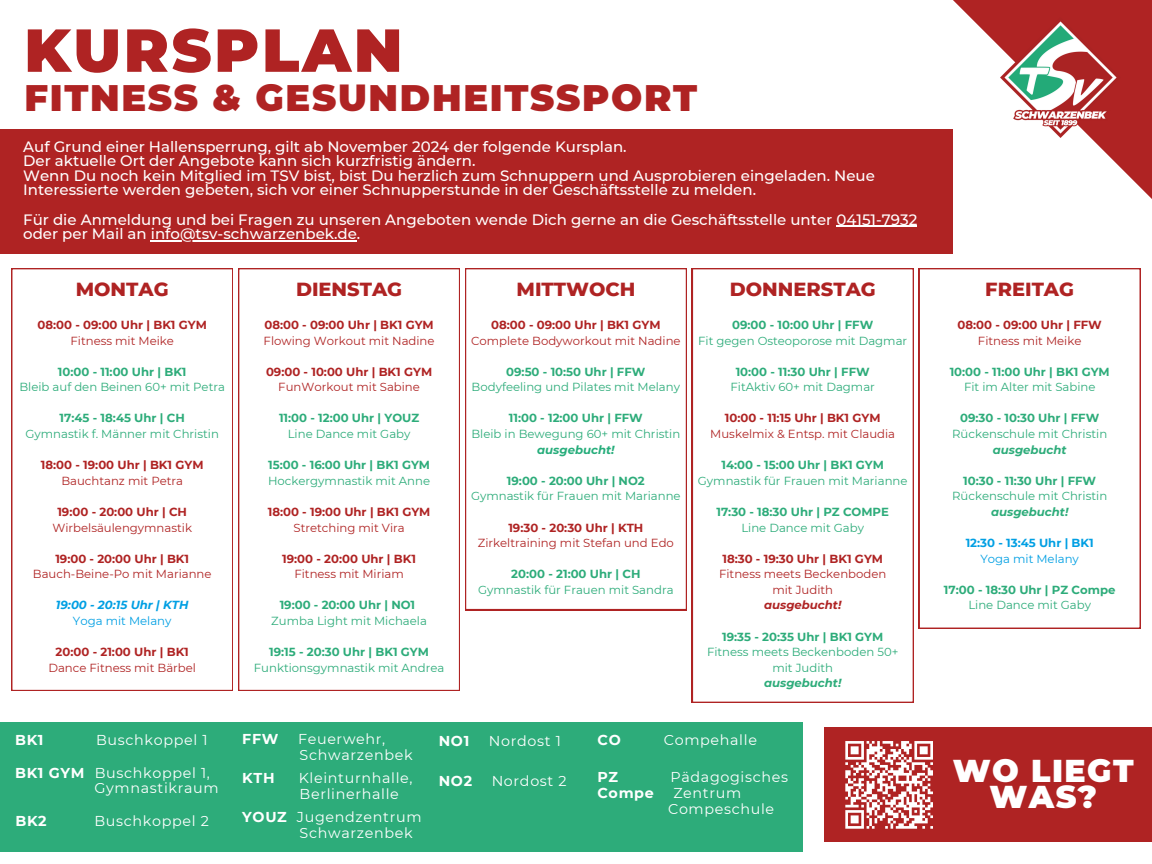
<style>
.page{position:relative;width:1152px;height:864px;background:#fff}
.page>*{position:absolute;margin:0;border:0;box-sizing:border-box;transform-origin:0 0}
.t1{font:900 60.6px "Montserrat";letter-spacing:.045em;color:#af2323}
.t2{font:900 36.9px "Montserrat";letter-spacing:.045em;color:#af2323}
.t3{font:900 31.5px/25.5px "Montserrat";letter-spacing:.045em;color:#fff;text-align:center}
.t4{font:800 19.35px "Montserrat";color:#af2323}
.t5{font:500 15px/14.7px "Montserrat";color:#fff}
.t6{font:14.25px/15.5px "Montserrat";letter-spacing:.045em;color:#fff}
.t7{font:700 14.25px "Montserrat";letter-spacing:.045em;color:#fff}
.t8{font:11.7px "Montserrat";color:#2dac7a}
.t9{font:700 11.7px "Montserrat";color:#2dac7a}
.t10{font:11.7px "Montserrat";color:#af2323}
.t11{font:700 11.7px "Montserrat";color:#af2323}
.t12{font:italic 700 11.7px "Montserrat";color:#2dac7a}
.t13{font:11.7px "Montserrat";color:#009fe3}
.t14{font:italic 700 11.7px "Montserrat";color:#009fe3}
.t15{font:700 11.7px "Montserrat";color:#009fe3}
.t16{font:italic 700 11.7px "Montserrat";color:#26ad7b}
.t17{font:italic 700 11.7px "Montserrat";color:#af2323}
.s1{font-weight:700}
</style>
<div class="page">
<svg style="left:952px;top:0;width:200px;height:206px"></svg>
<img style="left:995px;top:12px;width:131px;height:131px">
<div style="left:0;top:129px;width:952px;height:125px;background:#af2323"></div>
<svg style="left:11px;top:268px;width:222px;height:423px"></svg>
<svg style="left:238px;top:268px;width:222px;height:423px"></svg>
<svg style="left:465px;top:268px;width:222px;height:342px"></svg>
<svg style="left:692px;top:268px;width:222px;height:435px"></svg>
<svg style="left:919px;top:268px;width:221px;height:360px"></svg>
<div style="left:824px;top:728px;width:328px;height:114px;background:#af2323"></div>
<hr style="left:836px;top:226px;width:81px;height:1px;background:#fff">
<hr style="left:151px;top:240px;width:206px;height:2px;background:#fff">
<svg style="left:845px;top:741px;width:88px;height:88px"></svg>
<div style="left:0;top:722px;width:803px;height:129px;background:#2dac7a"></div>
<p class="t1" style="left:24px;top:13px;width:380px">KURSPLAN</p>
<p class="t2" style="left:24px;top:75px;width:674px">FITNESS &amp; GESUNDHEITSSPORT</p>
<p class="t5" style="left:23px;top:139px;width:853px">Auf Grund einer Hallensperrung, gilt ab November 2024 der folgende Kursplan.<br>Der aktuelle Ort der Angebote kann sich kurzfristig ändern.<br>Wenn Du noch kein Mitglied im TSV bist, bist Du herzlich zum Schnuppern und Ausprobieren eingeladen. Neue Interessierte werden gebeten, sich vor einer Schnupperstunde in der Geschäftsstelle zu melden.</p>
<p class="t5" style="left:23px;top:212px;width:896px">Für die Anmeldung und bei Fragen zu unseren Angeboten wende Dich gerne an die Geschäftsstelle unter 04151-7932 oder per Mail an info@tsv-schwarzenbek.de.</p>
<p class="t4" style="left:76px;top:277px;width:94px">MONTAG</p>
<p class="t11" style="left:38px;top:318px;width:171px">08:00 - 09:00 Uhr | BK1 GYM</p>
<p class="t10" style="left:70px;top:333px;width:105px">Fitness mit Meike</p>
<h4 class="t9" style="left:58px;top:364px;width:130px">10:00 - 11:00 Uhr | BK1</h4>
<p class="t8" style="left:19px;top:380px;width:207px">Bleib auf den Beinen 60+ mit Petra</p>
<p class="t9" style="left:60px;top:411px;width:127px">17:45 - 18:45 Uhr | CH</p>
<p class="t8" style="left:26px;top:427px;width:195px">Gymnastik f. Männer mit Christin</p>
<p class="t11" style="left:41px;top:458px;width:164px">18:00 - 19:00 Uhr | BK1 GYM</p>
<p class="t10" style="left:61px;top:473px;width:123px">Bauchtanz mit Petra</p>
<p class="t11" style="left:57px;top:505px;width:131px">19:00 - 20:00 Uhr | CH</p>
<p class="t10" style="left:52px;top:520px;width:141px">Wirbelsäulengymnastik</p>
<p class="t11" style="left:55px;top:551px;width:135px">19:00 - 20:00 Uhr | BK1</p>
<p class="t10" style="left:33px;top:567px;width:180px">Bauch-Beine-Po mit Marianne</p>
<p class="t14" style="left:56px;top:598px;width:134px">19:00 - 20:15 Uhr | KTH</p>
<p class="t13" style="left:73px;top:614px;width:100px">Yoga mit Melany</p>
<p class="t11" style="left:56px;top:645px;width:135px">20:00 - 21:00 Uhr | BK1</p>
<p class="t10" style="left:48px;top:660px;width:149px">Dance Fitness mit Bärbel</p>
<p class="t4" style="left:296px;top:277px;width:108px">DIENSTAG</p>
<p class="t4" style="left:517px;top:277px;width:120px">MITTWOCH</p>
<p class="t4" style="left:730px;top:277px;width:147px">DONNERSTAG</p>
<h4 class="t4" style="left:985px;top:277px;width:90px">FREITAG</h4>
<p class="t11" style="left:264px;top:318px;width:171px">08:00 - 09:00 Uhr | BK1 GYM</p>
<p class="t10" style="left:264px;top:333px;width:173px">Flowing Workout mit Nadine</p>
<p class="t11" style="left:266px;top:364px;width:168px">09:00 - 10:00 Uhr | BK1 GYM</p>
<p class="t10" style="left:278px;top:380px;width:143px">FunWorkout mit Sabine</p>
<p class="t9" style="left:279px;top:411px;width:142px">11:00 - 12:00 Uhr | YOUZ</p>
<p class="t8" style="left:288px;top:427px;width:124px">Line Dance mit Gaby</p>
<p class="t9" style="left:268px;top:458px;width:163px">15:00 - 16:00 Uhr | BK1 GYM</p>
<p class="t8" style="left:268px;top:473px;width:163px">Hockergymnastik mit Anne</p>
<p class="t11" style="left:268px;top:505px;width:164px">18:00 - 19:00 Uhr | BK1 GYM</p>
<p class="t10" style="left:294px;top:520px;width:113px">Stretching mit Vira</p>
<p class="t11" style="left:282px;top:551px;width:135px">19:00 - 20:00 Uhr | BK1</p>
<p class="t10" style="left:294px;top:567px;width:111px">Fitness mit Miriam</p>
<p class="t9" style="left:280px;top:598px;width:137px">19:00 - 20:00 Uhr | NO1</p>
<h4 class="t8" style="left:271px;top:614px;width:157px">Zumba Light mit Michaela</h4>
<p class="t9" style="left:269px;top:645px;width:161px">19:15 - 20:30 Uhr | BK1 GYM</p>
<p class="t8" style="left:254px;top:660px;width:192px">Funktionsgymnastik mit Andrea</p>
<h1 class="t11" style="left:491px;top:318px;width:171px">08:00 - 09:00 Uhr | BK1 GYM</h1>
<h2 class="t10" style="left:471px;top:333px;width:211px">Complete Bodyworkout mit Nadine</h2>
<h5 class="t9" style="left:506px;top:364px;width:141px">09:50 - 10:50 Uhr | FFW</h5>
<h5 class="t8" style="left:472px;top:380px;width:210px">Bodyfeeling und Pilates mit Melany</h5>
<h4 class="t9" style="left:509px;top:411px;width:135px">11:00 - 12:00 Uhr | FFW</h4>
<p class="t8" style="left:471px;top:427px;width:210px">Bleib in Bewegung 60+ mit Christin</p>
<p class="t16" style="left:537px;top:442px;width:79px">ausgebucht!</p>
<p class="t9" style="left:507px;top:473px;width:139px">19:00 - 20:00 Uhr | NO2</p>
<p class="t8" style="left:471px;top:489px;width:211px">Gymnastik für Frauen mit Marianne</p>
<p class="t11" style="left:508px;top:520px;width:136px">19:30 - 20:30 Uhr | KTH</p>
<p class="t10" style="left:478px;top:536px;width:198px">Zirkeltraining mit Stefan und Edo</p>
<p class="t9" style="left:511px;top:567px;width:131px">20:00 - 21:00 Uhr | CH</p>
<p class="t8" style="left:478px;top:583px;width:197px">Gymnastik für Frauen mit Sandra</p>
<p class="t9" style="left:732px;top:318px;width:143px">09:00 - 10:00 Uhr | FFW</p>
<p class="t8" style="left:698px;top:333px;width:211px">Fit gegen Osteoporose mit Dagmar</p>
<p class="t9" style="left:736px;top:364px;width:135px">10:00 - 11:30 Uhr | FFW</p>
<p class="t8" style="left:731px;top:380px;width:146px">FitAktiv 60+ mit Dagmar</p>
<p class="t11" style="left:725px;top:411px;width:157px">10:00 - 11:15 Uhr | BK1 GYM</p>
<p class="t10" style="left:710px;top:427px;width:186px">Muskelmix &amp; Entsp. mit Claudia</p>
<p class="t9" style="left:721px;top:458px;width:164px">14:00 - 15:00 Uhr | BK1 GYM</p>
<p class="t8" style="left:698px;top:473px;width:211px">Gymnastik für Frauen mit Marianne</p>
<p class="t9" style="left:716px;top:505px;width:174px">17:30 - 18:30 Uhr | PZ COMPE</p>
<p class="t8" style="left:741px;top:520px;width:124px">Line Dance mit Gaby</p>
<p class="t11" style="left:722px;top:551px;width:162px">18:30 - 19:30 Uhr | BK1 GYM</p>
<p class="t10" style="left:719px;top:567px;width:169px">Fitness meets Beckenboden</p>
<p class="t10" style="left:772px;top:583px;width:62px">mit Judith</p>
<p class="t17" style="left:764px;top:598px;width:79px">ausgebucht!</p>
<p class="t9" style="left:722px;top:629px;width:163px">19:35 - 20:35 Uhr | BK1 GYM</p>
<p class="t8" style="left:707px;top:645px;width:193px">Fitness meets Beckenboden 50+</p>
<h4 class="t8" style="left:772px;top:660px;width:62px">mit Judith</h4>
<p class="t12" style="left:764px;top:676px;width:79px">ausgebucht!</p>
<p class="t11" style="left:958px;top:318px;width:146px">08:00 - 09:00 Uhr | FFW</p>
<p class="t10" style="left:978px;top:333px;width:105px">Fitness mit Meike</p>
<p class="t9" style="left:950px;top:364px;width:162px">10:00 - 11:00 Uhr | BK1 GYM</p>
<p class="t8" style="left:964px;top:380px;width:133px">Fit im Alter mit Sabine</p>
<p class="t9" style="left:960px;top:411px;width:141px">09:30 - 10:30 Uhr | FFW</p>
<p class="t8" style="left:952px;top:427px;width:157px">Rückenschule mit Christin</p>
<p class="t12" style="left:993px;top:442px;width:75px">ausgebucht</p>
<p class="t9" style="left:963px;top:473px;width:134px">10:30 - 11:30 Uhr | FFW</p>
<p class="t8" style="left:952px;top:489px;width:157px">Rückenschule mit Christin</p>
<p class="t12" style="left:991px;top:505px;width:79px">ausgebucht!</p>
<p class="t15" style="left:966px;top:536px;width:130px">12:30 - 13:45 Uhr | BK1</p>
<p class="t13" style="left:980px;top:551px;width:100px">Yoga mit Melany</p>
<p class="t9" style="left:944px;top:583px;width:173px">17:00 - 18:30 Uhr | PZ Compe</p>
<h6 class="t8" style="left:968px;top:598px;width:124px">Line Dance mit Gaby</h6>
<h6 class="t7" style="left:15px;top:731px;width:30px">BK1</h6>
<h6 class="t6" style="left:96px;top:732px;width:113px">Buschkoppel 1</h6>
<h6 class="t6" style="left:94px;top:765px;width:126px;text-indent:-79px"><span class="s1">BK1 GYM</span> Buschkoppel 1,<br>Gymnastikraum</h6>
<h6 class="t7" style="left:242px;top:730px;width:38px">FFW</h6>
<h6 class="t6" style="left:298px;top:731px;width:116px">Feuerwehr,<br>Schwarzenbek</h6>
<h6 class="t7" style="left:242px;top:769px;width:34px">KTH</h6>
<h6 class="t6" style="left:299px;top:770px;width:115px">Kleinturnhalle,<br>Berlinerhalle</h6>
<h6 class="t7" style="left:439px;top:733px;width:32px">NO1</h6>
<h6 class="t6" style="left:489px;top:733px;width:74px">Nordost 1</h6>
<h6 class="t7" style="left:439px;top:772px;width:35px">NO2</h6>
<h6 class="t6" style="left:492px;top:773px;width:76px">Nordost 2</h6>
<p class="t7" style="left:15px;top:812px;width:33px">BK2</p>
<p class="t6" style="left:94px;top:813px;width:116px">Buschkoppel 2</p>
<p class="t6" style="left:300px;top:809px;width:123px;text-indent:-57px"><span class="s1">YOUZ</span> Jugendzentrum<br>Schwarzenbek</p>
<h6 class="t7" style="left:598px;top:731px;width:25px">CO</h6>
<h6 class="t6" style="left:664px;top:732px;width:95px">Compehalle</h6>
<h3 class="t7" style="left:598px;top:769px;width:22px">PZ</h3>
<h3 class="t6" style="left:671px;top:770px;width:119px">Pädagogisches</h3>
<h3 class="t7" style="left:598px;top:784px;width:58px">Compe</h3>
<h3 class="t6" style="left:668px;top:785px;width:108px;text-indent:5px">Zentrum<br>Compeschule</h3>
<h6 class="t3" style="left:953px;top:758px;width:182px">WO LIEGT<br>WAS?</h6>
</div>
